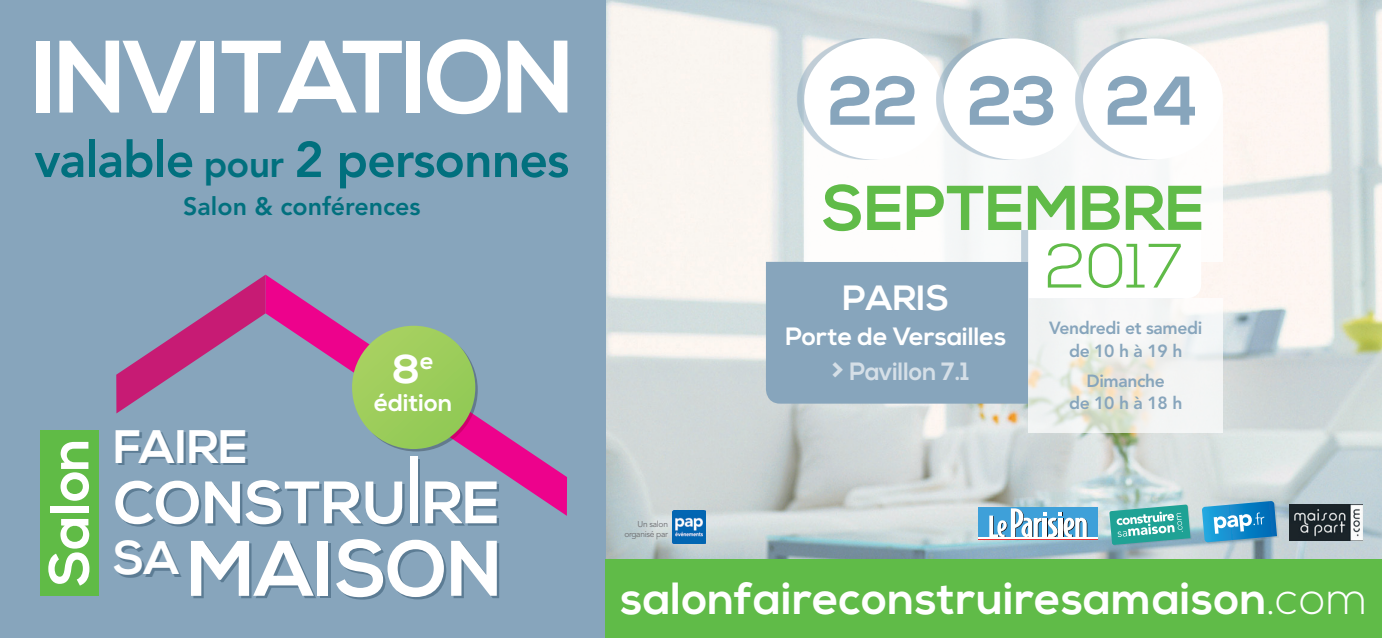
<style>
.page{position:relative;width:1382px;height:638px;background:#fff}
.page>*{position:absolute;margin:0;border:0;box-sizing:border-box;transform-origin:0 0}
.t1{font:700 102.5px "Nexa";letter-spacing:-.04em;color:#fff}
.t2{font:700 78.5px "Nexa";color:#fff}
.t3{font:700 69px "Nexa";color:#87a5bc}
.t4{font:700 63.25px "Nexa";color:#60bb48}
.t5{font:300 62.5px "Nexa";color:#60bb48}
.t6{font:700 59.75px "Nexa";color:#fff}
.t7{font:700 55.5px "Nexa";letter-spacing:.005em;color:#fff}
.t8{font:800 50px "Avenir LT Std";letter-spacing:-.02em;color:#01707e}
.t9{font:700 47px "Nexa";color:#fff}
.t10{font:700 45px "Nexa";letter-spacing:.01em;color:#fff}
.t11{font:700 40.25px "Nexa";color:#fff}
.t12{font:700 35px "Nexa";letter-spacing:.005em;color:#fff}
.t13{font:700 25px/35px "Nexa";color:#fff;text-align:center}
.t14{font:800 25px "Avenir LT Std";color:#01707e}
.t15{font:700 24.25px "Nexa";color:#fff}
.t16{font:800 17.5px/22.5px "Avenir LT Std";letter-spacing:-.02em;color:#87a5bc;text-align:center}
.t17{font:8.5px/10.2px "Avenir LT Std";letter-spacing:-.035em;color:#6c6d70;text-align:right}
.s1{font-size:37.5px}
.s2{font-size:95.5px}
.s3{font-size:32.5px;color:#d5dfe7}
.s4{color:#d5dfe7}
.s5{font-weight:300}
</style>
<div class="page">
<img style="left:606px;top:0;width:776px;height:559px">
<div style="left:0;top:0;width:606px;height:638px;background:#87a5bc"></div>
<div style="left:606px;top:559px;width:776px;height:79px;background:#60bb48"></div>
<svg style="left:1202px;top:501px;width:77px;height:43px;background:#4a9fcd"></svg>
<hr style="left:978px;top:538px;width:120px;height:2px;background:#ee3035">
<div style="left:978px;top:507px;width:120px;height:30px;background:#3ea0d9"></div>
<svg style="left:989px;top:508px;width:98px;height:29px"></svg>
<hr style="left:978px;top:537px;width:120px;height:1px;background:#fff">
<img style="left:672px;top:510px;width:33px;height:34px">
<img style="left:1290px;top:504px;width:72px;height:36px">
<div style="left:766px;top:262px;width:262px;height:142px;background:#87a5bc"></div>
<div style="left:804px;top:99px;width:419px;height:163px;background:#fff"></div>
<div style="left:1021px;top:230px;width:173px;height:68px;background:#87a5bc;opacity:.5"></div>
<svg style="left:1028px;top:230px;width:173px;height:68px"></svg>
<div style="left:797px;top:38px;width:140px;height:122px;background:#87a5bc;opacity:.5"></div>
<div style="left:804px;top:38px;width:140px;height:121px;background:#fff;border-radius:50%"></div>
<div style="left:936px;top:38px;width:140px;height:122px;background:#87a5bc;opacity:.5"></div>
<div style="left:944px;top:38px;width:139px;height:121px;background:#fff;border-radius:50%"></div>
<div style="left:1076px;top:38px;width:140px;height:122px;background:#87a5bc;opacity:.5"></div>
<div style="left:1083px;top:38px;width:140px;height:121px;background:#fff;border-radius:50%"></div>
<svg style="left:116px;top:275px;width:150px;height:138px"></svg>
<svg style="left:266px;top:275px;width:301px;height:241px"></svg>
<div style="left:352px;top:326px;width:123px;height:123px;background:#a3cf5f;border-radius:62px"></div>
<svg style="left:371px;top:345px;width:107px;height:106px"></svg>
<div style="left:40px;top:430px;width:58px;height:165px;background:#60bb46"></div>
<svg style="left:1109px;top:504px;width:83px;height:42px;background:#5fb6b1"></svg>
<svg style="left:1028px;top:298px;width:195px;height:134px;fill:#f2f3f3"></svg>
<h1 class="t1" style="left:31px;top:18px;width:545px">INVITATION</h1>
<h3 class="t8" style="left:35px;top:130px;width:536px">valable <span class="s1">pour</span> 2 personnes</h3>
<h3 class="t14" style="left:183px;top:191px;width:239px">Salon &amp; conférences</h3>
<h3 class="t7" style="left:37px;top:586px;width:149px;rotate:-90deg">Salon</h3>
<h3 class="t11" style="left:393px;top:345px;width:42px">8<sup>e</sup></h3>
<h3 class="t15" style="left:374px;top:389px;width:80px">édition</h3>
<h3 class="t9" style="left:114px;top:419px;width:136px">FAIRE</h3>
<h3 class="t6" style="left:114px;top:468px;width:388px">CONSTRU<span class="s2">I</span>RE</h3>
<h2 class="t2" style="left:114px;top:523px;width:390px"><sup>SA</sup> MAISON</h2>
<h3 class="t3" style="left:828px;top:61px;width:372px">22 23 24</h3>
<p class="t17" style="left:624px;top:519px;width:45px">Un salon organisé par</p>
<h3 class="t4" style="left:822px;top:172px;width:384px">SEPTEMBRE</h3>
<h3 class="t5" style="left:1045px;top:230px;width:140px">2017</h3>
<h3 class="t12" style="left:843px;top:278px;width:108px">PARIS</h3>
<h3 class="t13" style="left:785px;top:320px;width:222px">Porte de Versailles <span class="s3">&gt;</span> <span class="s4">Pavillon 7.1</span></h3>
<p class="t16" style="left:1049px;top:317px;width:155px">Vendredi et samedi de 10 h à 19 h</p>
<p class="t16" style="left:1069px;top:369px;width:115px">Dimanche<br>de 10 h à 18 h</p>
<h3 class="t10" style="left:620px;top:573px;width:748px">salonfaireconstruiresamaison<span class="s5">.com</span></h3>
</div>
